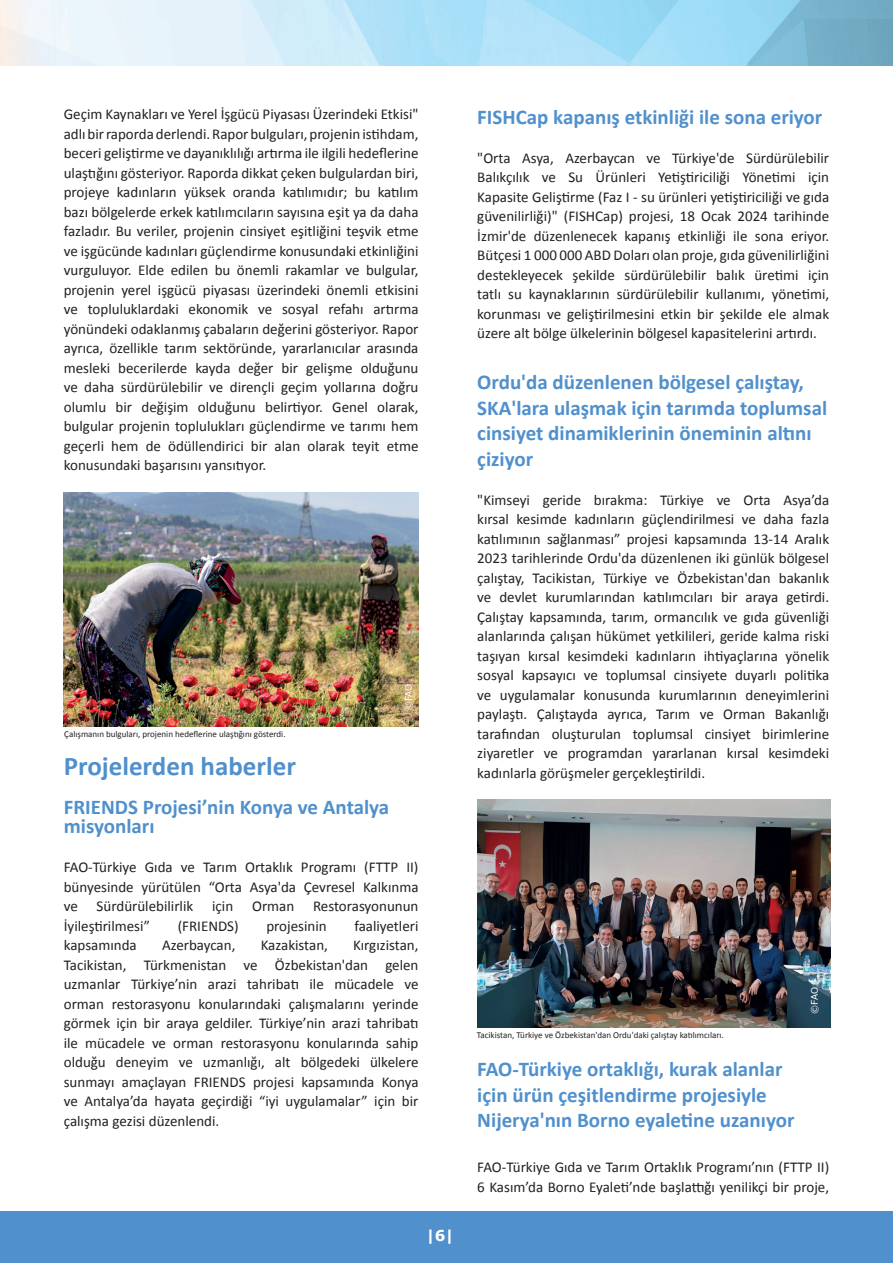
<style>
.page{position:relative;width:893px;height:1263px;background:#fff}
.page>*{position:absolute;margin:0;border:0;box-sizing:border-box;transform-origin:0 0}
.t1{font:700 27px "Calibri";color:#5090cc}
.t2{font:700 21px/25.5px "Calibri";color:#5090cc}
.t3{font:15px/19.5px "Calibri";color:#231f20;text-align:justify}
.t4{font:700 15px "Verdana";color:#fff}
.t5{font:9px "Calibri";color:#231f20}
.t6{font:9px "Verdana";letter-spacing:-.025em;color:#fff}
</style>
<div class="page">
<img style="left:0;top:0;width:893px;height:66px">
<div style="left:0;top:1212px;width:893px;height:51px;background:#5090cc"></div>
<img style="left:63px;top:492px;width:355px;height:234px">
<img style="left:477px;top:800px;width:354px;height:227px">
<p class="t3" style="left:64px;top:105px;width:356px">Geçim Kaynakları ve Yerel İşgücü Piyasası Üzerindeki Etkisi" adlı bir raporda derlendi. Rapor bulguları, projenin istihdam, beceri geliştirme ve dayanıklılığı artırma ile ilgili hedeflerine ulaştığını gösteriyor. Raporda dikkat çeken bulgulardan biri, projeye kadınların yüksek oranda katılımıdır; bu katılım bazı bölgelerde erkek katılımcıların sayısına eşit ya da daha fazladır. Bu veriler, projenin cinsiyet eşitliğini teşvik etme ve işgücünde kadınları güçlendirme konusundaki etkinliğini vurguluyor. Elde edilen bu önemli rakamlar ve bulgular, projenin yerel işgücü piyasası üzerindeki önemli etkisini ve topluluklardaki ekonomik ve sosyal refahı artırma yönündeki odaklanmış çabaların değerini gösteriyor. Rapor ayrıca, özellikle tarım sektöründe, yararlanıcılar arasında mesleki becerilerde kayda değer bir gelişme olduğunu ve daha sürdürülebilir ve dirençli geçim yollarına doğru olumlu bir değişim olduğunu belirtiyor. Genel olarak, bulgular projenin toplulukları güçlendirme ve tarımı hem geçerli hem de ödüllendirici bir alan olarak teyit etme konusundaki başarısını yansıtıyor.</p>
<p class="t5" style="left:64px;top:728px;width:223px">Çalışmanın bulguları, projenin hedeflerine ulaştığını gösterdi.</p>
<p class="t6" style="left:403px;top:710px;width:28px;rotate:-90deg">©FAO</p>
<h1 class="t1" style="left:64px;top:747px;width:234px">Projelerden haberler</h1>
<h2 class="t2" style="left:64px;top:797px;width:327px;line-height:19.5px">FRIENDS Projesi’nin Konya ve Antalya misyonları</h2>
<p class="t3" style="left:64px;top:858px;width:356px">FAO-Türkiye Gıda ve Tarım Ortaklık Programı (FTTP II) bünyesinde yürütülen “Orta Asya'da Çevresel Kalkınma ve</p>
<p class="t3" style="left:97px;top:897px;width:98px">Sürdürülebilirlik</p>
<p class="t3" style="left:212px;top:897px;width:23px">için</p>
<p class="t3" style="left:252px;top:897px;width:44px">Orman</p>
<p class="t3" style="left:313px;top:897px;width:107px">Restorasyonunun</p>
<p class="t3" style="left:64px;top:916px;width:88px">İyileştirilmesi”</p>
<p class="t3" style="left:178px;top:916px;width:63px">(FRIENDS)</p>
<p class="t3" style="left:266px;top:916px;width:62px">projesinin</p>
<p class="t3" style="left:354px;top:916px;width:66px">faaliyetleri</p>
<p class="t3" style="left:64px;top:936px;width:74px">kapsamında</p>
<p class="t3" style="left:162px;top:936px;width:75px">Azerbaycan,</p>
<p class="t3" style="left:261px;top:936px;width:69px">Kazakistan,</p>
<p class="t3" style="left:64px;top:936px;width:356px;text-indent:289px">Kırgızistan, Tacikistan, Türkmenistan ve Özbekistan'dan gelen uzmanlar Türkiye’nin arazi tahribatı ile mücadele ve orman restorasyonu konularındaki çalışmalarını yerinde görmek için bir araya geldiler. Türkiye’nin arazi tahribatı ile mücadele ve orman restorasyonu konularında sahip olduğu deneyim ve uzmanlığı, alt bölgedeki ülkelere sunmayı amaçlayan FRIENDS projesi kapsamında Konya ve Antalya’da hayata geçirdiği “iyi uygulamalar” için bir çalışma gezisi düzenlendi.</p>
<p class="t4" style="left:427px;top:1225px;width:28px">|6|</p>
<h2 class="t2" style="left:477px;top:104px;width:347px">FISHCap kapanış etkinliği ile sona eriyor</h2>
<p class="t3" style="left:477px;top:148px;width:353px">"Orta Asya, Azerbaycan ve Türkiye'de Sürdürülebilir Balıkçılık ve Su Ürünleri Yetiştiriciliği Yönetimi için Kapasite Geliştirme (Faz I - su ürünleri yetiştiriciliği ve gıda güvenilirliği)" (FISHCap) projesi, 18 Ocak 2024 tarihinde İzmir'de düzenlenecek kapanış etkinliği ile sona eriyor.<br>Bütçesi 1 000 000 ABD Doları olan proje, gıda güvenilirliğini destekleyecek şekilde sürdürülebilir balık üretimi için tatlı su kaynaklarının sürdürülebilir kullanımı, yönetimi, korunması ve geliştirilmesini etkin bir şekilde ele almak üzere alt bölge ülkelerinin bölgesel kapasitelerini artırdı.</p>
<h2 class="t2" style="left:477px;top:369px;width:351px">Ordu'da düzenlenen bölgesel çalıştay, SKA'lara ulaşmak için tarımda toplumsal cinsiyet dinamiklerinin öneminin altını çiziyor</h2>
<p class="t3" style="left:477px;top:490px;width:353px">"Kimseyi geride bırakma: Türkiye ve Orta Asya’da kırsal kesimde kadınların güçlendirilmesi ve daha fazla katılımının sağlanması” projesi kapsamında 13-14 Aralık 2023 tarihlerinde Ordu'da düzenlenen iki günlük bölgesel çalıştay, Tacikistan, Türkiye ve Özbekistan'dan bakanlık ve devlet kurumlarından katılımcıları bir araya getirdi.<br>Çalıştay kapsamında, tarım, ormancılık ve gıda güvenliği alanlarında çalışan hükümet yetkilileri, geride kalma riski taşıyan kırsal kesimdeki kadınların ihtiyaçlarına yönelik sosyal kapsayıcı ve toplumsal cinsiyete duyarlı politika ve uygulamalar konusunda kurumlarının deneyimlerini paylaştı. Çalıştayda ayrıca, Tarım ve Orman Bakanlığı tarafından oluşturulan toplumsal cinsiyet birimlerine ziyaretler ve programdan yararlanan kırsal kesimdeki kadınlarla görüşmeler gerçekleştirildi.</p>
<p class="t5" style="left:477px;top:1030px;width:249px">Tacikistan, Türkiye ve Özbekistan'dan Ordu'daki çalıştay katılımcıları.</p>
<p class="t6" style="left:809px;top:1014px;width:28px;rotate:-90deg">©FAO</p>
<h2 class="t2" style="left:477px;top:1056px;width:319px">FAO-Türkiye ortaklığı, kurak alanlar için ürün çeşitlendirme projesiyle<br>Nijerya'nın Borno eyaletine uzanıyor</h2>
<p class="t3" style="left:477px;top:1158px;width:353px">FAO-Türkiye Gıda ve Tarım Ortaklık Programı’nın (FTTP II)<br>6 Kasım’da Borno Eyaleti’nde başlattığı yenilikçi bir proje,</p>
</div>
